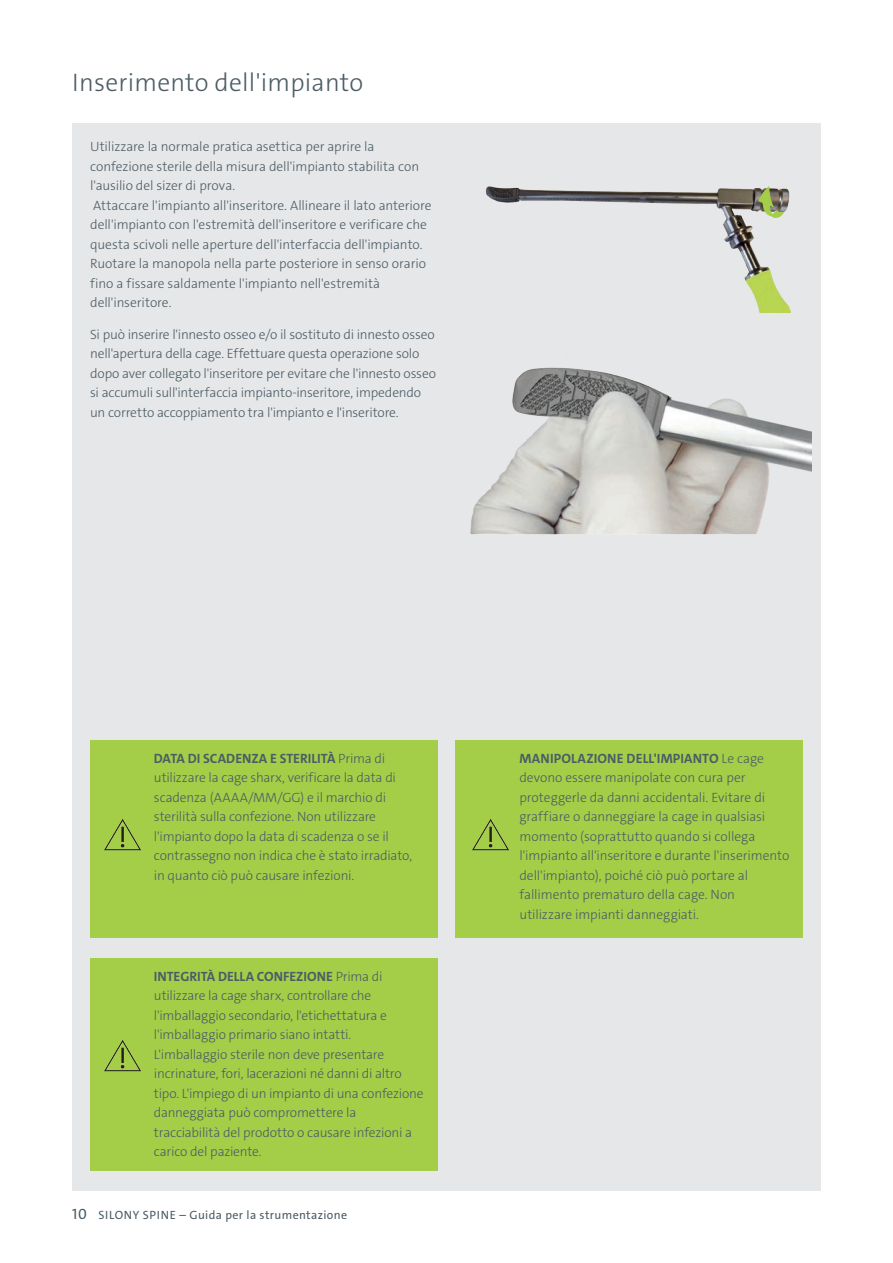
<style>
.page{position:relative;width:893px;height:1263px;background:#fff}
.page>*{position:absolute;margin:0;border:0;box-sizing:border-box;transform-origin:0 0}
.t1{font:300 25.5px "The Sans C4 s";letter-spacing:.01em;color:#4c5c65}
.t2{font:300 13.5px/19.5px "The Sans C4 s";letter-spacing:-.01em;color:#4c5c65}
.t3{font:12px "The Sans C4 s";letter-spacing:.03em;color:#4c5c65}
.s1{font-weight:700}
.s2{font-size:15px}
</style>
<div class="page">
<div style="left:72px;top:123px;width:749px;height:1068px;background:#e6e7e9"></div>
<div style="left:90px;top:958px;width:348px;height:212px;background:#a4ce48"></div>
<div style="left:90px;top:740px;width:348px;height:198px;background:#a4ce48"></div>
<img style="left:104px;top:819px;width:37px;height:32px">
<img style="left:104px;top:1040px;width:37px;height:32px">
<div style="left:456px;top:740px;width:347px;height:198px;background:#a4ce48"></div>
<img style="left:472px;top:819px;width:37px;height:32px">
<img style="left:470px;top:367px;width:342px;height:167px">
<img style="left:486px;top:186px;width:306px;height:127px">
<svg style="left:758px;top:186px;width:30px;height:32px"></svg>
<h1 class="t1" style="left:72px;top:66px;width:292px">Inserimento dell'impianto</h1>
<p class="t2" style="left:90px;top:137px;width:343px">Utilizzare la normale pratica asettica per aprire la confezione sterile della misura dell'impianto stabilita con l'ausilio del sizer di prova.<br>Attaccare l'impianto all'inseritore. Allineare il lato anteriore dell'impianto con l'estremità dell'inseritore e verificare che questa scivoli nelle aperture dell'interfaccia dell'impianto.<br>Ruotare la manopola nella parte posteriore in senso orario fino a fissare saldamente l'impianto nell'estremità dell'inseritore.</p>
<p class="t2" style="left:90px;top:324px;width:347px">Si può inserire l'innesto osseo e/o il sostituto di innesto osseo nell'apertura della cage. Effettuare questa operazione solo dopo aver collegato l'inseritore per evitare che l'innesto osseo si accumuli sull'interfaccia impianto-inseritore, impedendo un corretto accoppiamento tra l'impianto e l'inseritore.</p>
<p class="t2" style="left:154px;top:748px;width:260px"><span class="s1">DATA DI SCADENZA E STERILITÀ</span> Prima di utilizzare la cage sharx, verificare la data di scadenza (AAAA/MM/GG) e il marchio di sterilità sulla confezione. Non utilizzare l'impianto dopo la data di scadenza o se il contrassegno non indica che è stato irradiato, in quanto ciò può causare infezioni.</p>
<p class="t2" style="left:154px;top:966px;width:271px"><span class="s1">INTEGRITÀ DELLA CONFEZIONE</span> Prima di utilizzare la cage sharx, controllare che l'imballaggio secondario, l'etichettatura e l'imballaggio primario siano intatti.<br>L'imballaggio sterile non deve presentare incrinature, fori, lacerazioni né danni di altro tipo. L'impiego di un impianto di una confezione danneggiata può compromettere la tracciabilità del prodotto o causare infezioni a carico del paziente.</p>
<p class="t3" style="left:72px;top:1207px;width:276px"><span class="s2">10</span> SILONY SPINE – Guida per la strumentazione</p>
<p class="t2" style="left:519px;top:748px;width:271px"><span class="s1">MANIPOLAZIONE DELL'IMPIANTO</span> Le cage devono essere manipolate con cura per proteggerle da danni accidentali. Evitare di graffiare o danneggiare la cage in qualsiasi momento (soprattutto quando si collega l'impianto all'inseritore e durante l'inserimento dell'impianto), poiché ciò può portare al fallimento prematuro della cage. Non utilizzare impianti danneggiati.</p>
</div>
